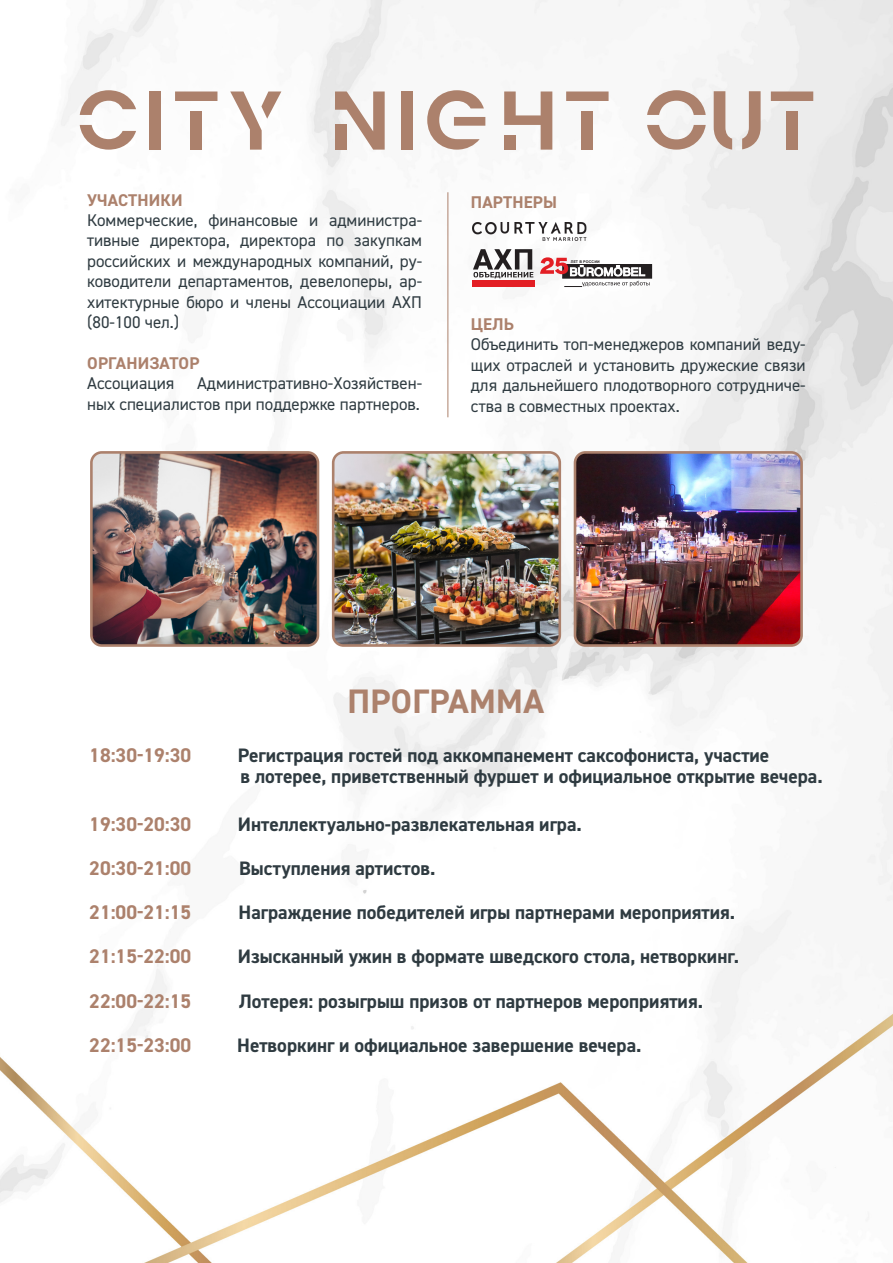
<style>
.page{position:relative;width:893px;height:1263px;background:#fff}
.page>*{position:absolute;margin:0;border:0;box-sizing:border-box;transform-origin:0 0}
.t1{font:700 34.05px "DIN2014";letter-spacing:.01em;color:#ac816c}
.t2{font:700 19.8px "DIN2014";color:#ac816c}
.t3{font:700 19.5px "DIN2014";color:#2f3b41}
.t4{font:16.95px/20.4px "DIN2014";color:#2f3b41;text-align:justify}
.t5{font:700 16.95px "DIN2014";letter-spacing:.01em;color:#ac816c}
.t6{font:700 3.75px "Arial";letter-spacing:.035em;color:#231f20}
</style>
<div class="page">
<img style="left:0;top:0;width:893px;height:1263px">
<hr style="left:448px;top:192px;width:1px;height:225px;background:#ac816c">
<svg style="left:80px;top:90px;width:56px;height:25px"></svg>
<svg style="left:80px;top:125px;width:56px;height:25px"></svg>
<svg style="left:427px;top:90px;width:58px;height:60px"></svg>
<div style="left:149px;top:91px;width:11px;height:59px;background:#ac816c"></div>
<svg style="left:335px;top:91px;width:50px;height:59px"></svg>
<div style="left:191px;top:111px;width:11px;height:39px;background:#ac816c"></div>
<svg style="left:175px;top:91px;width:42px;height:10px"></svg>
<svg style="left:230px;top:91px;width:51px;height:59px"></svg>
<div style="left:401px;top:91px;width:12px;height:59px;background:#ac816c"></div>
<svg style="left:504px;top:91px;width:48px;height:59px"></svg>
<div style="left:582px;top:111px;width:11px;height:39px;background:#ac816c"></div>
<svg style="left:566px;top:91px;width:43px;height:10px"></svg>
<svg style="left:647px;top:125px;width:59px;height:25px"></svg>
<svg style="left:647px;top:90px;width:59px;height:25px"></svg>
<svg style="left:742px;top:91px;width:19px;height:58px"></svg>
<svg style="left:714px;top:91px;width:18px;height:59px"></svg>
<div style="left:786px;top:111px;width:12px;height:39px;background:#ac816c"></div>
<svg style="left:771px;top:91px;width:42px;height:10px"></svg>
<img style="left:91px;top:452px;width:227px;height:193px">
<div style="left:90px;top:451px;width:229px;height:196px;border:3px solid #ac816c;border-radius:10px"></div>
<img style="left:333px;top:452px;width:227px;height:193px">
<div style="left:332px;top:451px;width:229px;height:196px;border:3px solid #ac816c;border-radius:10px"></div>
<img style="left:575px;top:452px;width:227px;height:193px">
<div style="left:574px;top:451px;width:229px;height:196px;border:3px solid #ac816c;border-radius:10px"></div>
<div style="left:563px;top:265px;width:89px;height:13px;background:#231f20"></div>
<svg style="left:540px;top:257px;width:109px;height:30px"></svg>
<img style="left:472px;top:223px;width:115px;height:17px">
<svg style="left:473px;top:249px;width:60px;height:29px"></svg>
<div style="left:472px;top:280px;width:62px;height:6px;background:#e31e24"></div>
<p class="t5" style="left:87px;top:188px;width:97px">УЧАСТНИКИ</p>
<p class="t4" style="left:87px;top:210px;width:336px">Коммерческие, финансовые и администра&shy;тивные директора, директора по закупкам российских и международных компаний, ру&shy;ководители департаментов, девелоперы, ар&shy;хитектурные бюро и члены Ассоциации АХП (80-100 чел.)</p>
<p class="t5" style="left:87px;top:352px;width:114px">ОРГАНИЗАТОР</p>
<p class="t4" style="left:87px;top:373px;width:89px">Ассоциация</p>
<p class="t4" style="left:87px;top:373px;width:336px;text-align:right">Административно-Хозяйствен-<br>ных специалистов при поддержке партнеров.</p>
<p class="t5" style="left:471px;top:190px;width:88px">ПАРТНЕРЫ</p>
<p class="t6" style="left:571px;top:259px;width:31px">ЛЕТ В РОССИИ</p>
<p class="t5" style="left:471px;top:313px;width:44px">ЦЕЛЬ</p>
<p class="t4" style="left:471px;top:334px;width:336px">Объединить топ-менеджеров компаний веду&shy;щих отраслей и установить дружеские связи для дальнейшего плодотворного сотрудниче&shy;ства в совместных проектах.</p>
<p class="t1" style="left:347px;top:679px;width:198px">ПРОГРАММА</p>
<p class="t2" style="left:89px;top:742px;width:103px">18:30-19:30</p>
<p class="t3" style="left:238px;top:742px;width:533px">Регистрация гостей под аккомпанемент саксофониста, участие</p>
<p class="t3" style="left:240px;top:763px;width:584px">в лотерее, приветственный фуршет и официальное открытие вечера.</p>
<p class="t2" style="left:89px;top:811px;width:103px">19:30-20:30</p>
<p class="t3" style="left:238px;top:811px;width:345px">Интеллектуально-развлекательная игра.</p>
<p class="t2" style="left:89px;top:855px;width:103px">20:30-21:00</p>
<p class="t3" style="left:239px;top:855px;width:198px">Выступления артистов.</p>
<p class="t2" style="left:89px;top:899px;width:103px">21:00-21:15</p>
<p class="t3" style="left:239px;top:899px;width:498px">Награждение победителей игры партнерами мероприятия.</p>
<p class="t2" style="left:89px;top:943px;width:103px">21:15-22:00</p>
<p class="t3" style="left:238px;top:943px;width:503px">Изысканный ужин в формате шведского стола, нетворкинг.</p>
<p class="t2" style="left:89px;top:987px;width:103px">22:00-22:15</p>
<p class="t3" style="left:239px;top:988px;width:466px">Лотерея: розыгрыш призов от партнеров мероприятия.</p>
<p class="t2" style="left:89px;top:1032px;width:103px">22:15-23:00</p>
<p class="t3" style="left:237px;top:1032px;width:406px">Нетворкинг и официальное завершение вечера.</p>
</div>
